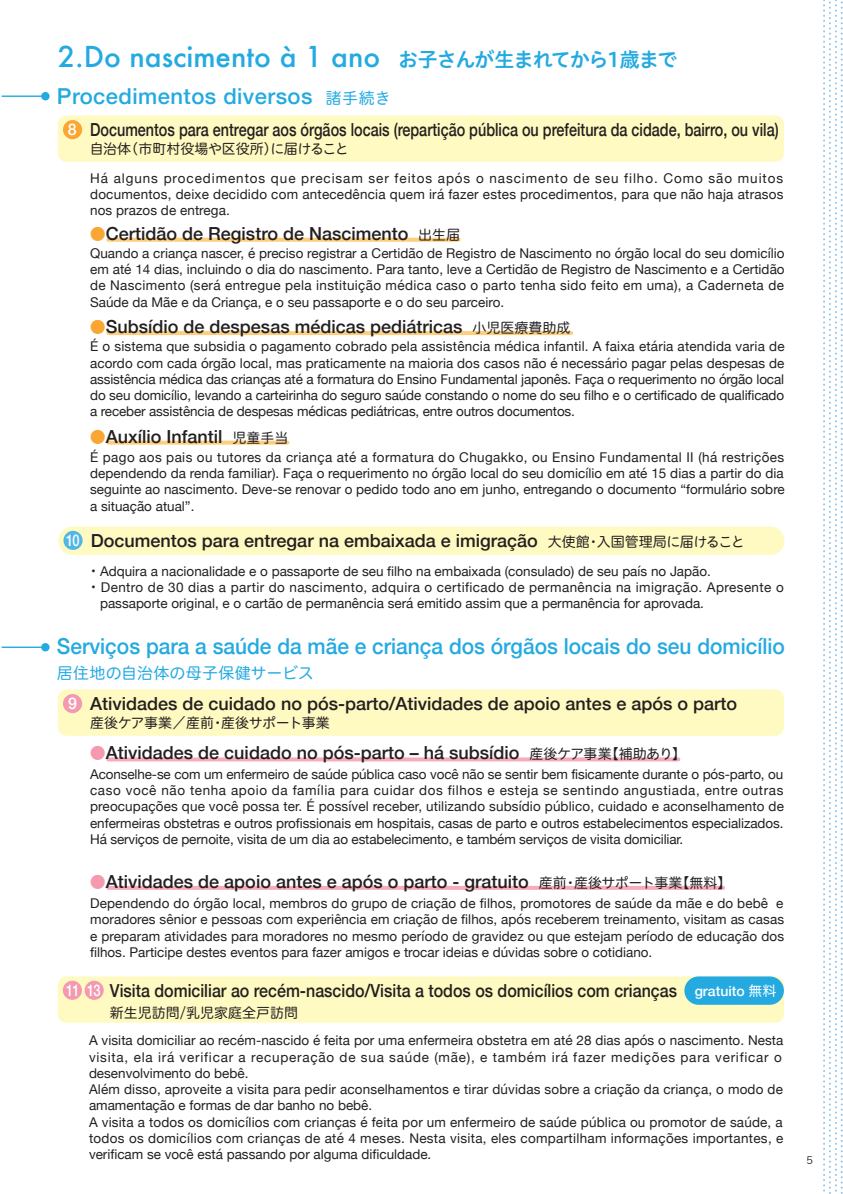
<style>
.page{position:relative;width:843px;height:1194px;background:#fff}
.page>*{position:absolute;margin:0;border:0;box-sizing:border-box;transform-origin:0 0}
.t1{font:500 28px "Futura";color:#24aae1}
.t2{font:500 22px "Helvetica Neue";color:#24aae1;scale:.95 1}
.t3{font:500 22px "Helvetica Neue";letter-spacing:.02em;color:#24aae1}
.t4{font:500 18px "Helvetica Neue";color:#231f20}
.t5{font:500 18px "Helvetica Neue";color:#231f20;scale:.8 1}
.t6{font:500 18px "Helvetica Neue";color:#231f20;scale:.89 1}
.t7{font:16px "Hiragino UD Sans R Std W4";letter-spacing:.005em;color:#24aae1}
.t8{font:500 16px "Helvetica Neue";color:#fff;scale:.8 1}
.t9{font:500 16px "Helvetica Neue";color:#fff}
.t10{font:14px "Hiragino UD Sans R Std W4";letter-spacing:-.025em;color:#231f20}
.t11{font:14px "Hiragino UD Sans R Std W4";letter-spacing:-.03em;color:#231f20}
.t12{font:14px "Hiragino UD Sans R Std W4";color:#231f20}
.t13{font:500 14px "Helvetica Neue";color:#fff}
.t14{font:13.4px/16.2px "Helvetica Neue";letter-spacing:.005em;color:#231f20;text-align:justify}
.t15{font:13.4px "Helvetica Neue";letter-spacing:.03em;color:#231f20}
.t16{font:10px "Hira Kaku Pro W3";color:#231f20}
.s1{font-family:"Hiragino UD Sans R Std W6";font-weight:400;font-size:20px}
.s2{font-family:"Hiragino UD Sans R Std W4";font-weight:400;font-size:16px}
.s3{font-family:"Hiragino UD Sans R Std W4";font-weight:400;font-size:16px;color:#faa633}
.s4{font-family:"Hiragino UD Sans R Std W4";font-weight:400;font-size:14px}
.s5{font-size:16px;color:#fff}
.s6{font-family:"Koz Go Pr 6 N"}
.s7{font-family:"Hiragino UD Sans R Std W4";font-weight:400;font-size:16px;color:#f499b0}
.s8{font-family:"Hiragino UD Sans R Std W4";font-weight:400}
</style>
<div class="page">
<div style="left:58px;top:976px;width:725px;height:47px;background:#fffac1;border-radius:9px"></div>
<svg style="left:108px;top:238px;width:350px;height:4px"></svg>
<hr style="left:108px;top:331px;width:463px;height:4px;background:#fece7a">
<svg style="left:108px;top:757px;width:570px;height:4px;background:#f7b5c2"></svg>
<hr style="left:108px;top:886px;width:615px;height:4px;background:#f7acbb">
<svg style="left:108px;top:441px;width:179px;height:4px"></svg>
<hr style="left:2px;top:96px;width:44px;height:1px;background:#24aae1">
<div style="left:41px;top:92px;width:9px;height:8px;background:#24aae1;border-radius:50%"></div>
<div style="left:63px;top:981px;width:19px;height:19px;background:#f499b0;border-radius:50%"></div>
<div style="left:85px;top:981px;width:19px;height:19px;background:#f499b0;border-radius:50%"></div>
<div style="left:58px;top:527px;width:726px;height:28px;background:#fffac1;border-radius:14px"></div>
<div style="left:63px;top:531px;width:20px;height:19px;background:#50b7e8;border-radius:50%"></div>
<div style="left:58px;top:116px;width:725px;height:46px;background:#fffac1;border-radius:9px"></div>
<div style="left:63px;top:120px;width:19px;height:19px;background:#faa633;border-radius:50%"></div>
<div style="left:58px;top:689px;width:725px;height:47px;background:#fffac1;border-radius:9px"></div>
<div style="left:63px;top:694px;width:19px;height:19px;background:#f499b0;border-radius:50%"></div>
<hr style="left:2px;top:647px;width:44px;height:1px;background:#24aae1">
<div style="left:41px;top:643px;width:9px;height:8px;background:#24aae1;border-radius:50%"></div>
<div style="left:684px;top:976px;width:99px;height:29px;background:#24aae1;border-radius:14px"></div>
<svg style="left:823px;top:0;width:20px;height:1194px"></svg>
<h1 class="t1" style="left:58px;top:37px;width:621px">2.Do nascimento à 1 ano <span class="s1">お子さんが生まれてから1歳まで</span></h1>
<h2 class="t3" style="left:57px;top:78px;width:335px">Procedimentos diversos <span class="s2">諸手続き</span></h2>
<h3 class="t5" style="left:90px;top:115px;width:862px">Documentos para entregar aos órgãos locais (repartição pública ou prefeitura da cidade, bairro, ou vila)</h3>
<p class="t10" style="left:90px;top:138px;width:260px">自治体（市町村役場や区役所）に届けること</p>
<p class="t9" style="left:68px;top:117px;width:10px">8</p>
<p class="t14" style="left:90px;top:170px;width:694px">Há alguns procedimentos que precisam ser feitos após o nascimento de seu filho. Como são muitos documentos, deixe decidido com antecedência quem irá fazer estes procedimentos, para que não haja atrasos nos prazos de entrega.</p>
<p class="t14" style="left:90px;top:246px;width:696px">Quando a criança nascer, é preciso registrar a Certidão de Registro de Nascimento no órgão local do seu domicílio em até 14 dias, incluindo o dia do nascimento. Para tanto, leve a Certidão de Registro de Nascimento e a Certidão de Nascimento (será entregue pela instituição médica caso o parto tenha sido feito em uma), a Caderneta de Saúde da Mãe e da Criança, e o seu passaporte e o do seu parceiro.</p>
<h3 class="t4" style="left:90px;top:219px;width:371px"><span class="s3">●</span>Certidão de Registro de Nascimento <span class="s4">出生届</span></h3>
<h3 class="t4" style="left:90px;top:312px;width:482px"><span class="s3">●</span>Subsídio de despesas médicas pediátricas <span class="s4">小児医療費助成</span></h3>
<p class="t14" style="left:90px;top:339px;width:696px">É o sistema que subsidia o pagamento cobrado pela assistência médica infantil. A faixa etária atendida varia de acordo com cada órgão local, mas praticamente na maioria dos casos não é necessário pagar pelas despesas de assistência médica das crianças até a formatura do Ensino Fundamental japonês. Faça o requerimento no órgão local do seu domicílio, levando a carteirinha do seguro saúde constando o nome do seu filho e o certificado de qualificado a receber assistência de despesas médicas pediátricas, entre outros documentos.</p>
<h3 class="t4" style="left:90px;top:422px;width:200px"><span class="s3">●</span>Auxílio Infantil <span class="s4">児童手当</span></h3>
<p class="t14" style="left:90px;top:450px;width:696px">É pago aos pais ou tutores da criança até a formatura do Chugakko, ou Ensino Fundamental II (há restrições dependendo da renda familiar). Faça o requerimento no órgão local do seu domicílio em até 15 dias a partir do dia seguinte ao nascimento. Deve-se renovar o pedido todo ano em junho, entregando o documento “formulário sobre a situação atual”.</p>
<h3 class="t4" style="left:66px;top:526px;width:680px"><span class="s5">10</span> Documentos para entregar na embaixada e imigração <span class="s4">大使館・入国管理局に届けること</span></h3>
<p class="t14" style="left:87px;top:564px;width:625px"><span class="s6">・</span> Adquira a nacionalidade e o passaporte de seu filho na embaixada (consulado) de seu país no Japão.</p>
<p class="t15" style="left:87px;top:578px;width:698px"><span class="s6">・</span> Dentro de 30 dias a partir do nascimento, adquira o certificado de permanência na imigração. Apresente o</p>
<p class="t14" style="left:100px;top:596px;width:605px">passaporte original, e o cartão de permanência será emitido assim que a permanência for aprovada.</p>
<h2 class="t2" style="left:57px;top:629px;width:767px">Serviços para a saúde da mãe e criança dos órgãos locais do seu domicílio</h2>
<p class="t7" style="left:57px;top:660px;width:258px">居住地の自治体の母子保健サービス</p>
<p class="t9" style="left:68px;top:691px;width:10px">9</p>
<h3 class="t4" style="left:90px;top:689px;width:648px">Atividades de cuidado no pós-parto/Atividades de apoio antes e após o parto</h3>
<p class="t11" style="left:90px;top:712px;width:241px">産後ケア事業／産前・産後サポート事業</p>
<h3 class="t4" style="left:90px;top:739px;width:597px"><span class="s7">●</span>Atividades de cuidado no pós-parto – há subsídio <span class="s4">産後ケア事業【補助あり】</span></h3>
<p class="t14" style="left:90px;top:767px;width:695px">Aconselhe-se com um enfermeiro de saúde pública caso você não se sentir bem fisicamente durante o pós-parto, ou caso você não tenha apoio da família para cuidar dos filhos e esteja se sentindo angustiada, entre outras preocupações que você possa ter. É possível receber, utilizando subsídio público, cuidado e aconselhamento de enfermeiras obstetras e outros profissionais em hospitais, casas de parto e outros estabelecimentos especializados.<br>Há serviços de pernoite, visita de um dia ao estabelecimento, e também serviços de visita domiciliar.</p>
<h3 class="t4" style="left:90px;top:867px;width:643px"><span class="s7">●</span>Atividades de apoio antes e após o parto - gratuito <span class="s4">産前・産後サポート事業【無料】</span></h3>
<p class="t14" style="left:90px;top:896px;width:695px">Dependendo do órgão local, membros do grupo de criação de filhos, promotores de saúde da mãe e do bebê e moradores sênior e pessoas com experiência em criação de filhos, após receberem treinamento, visitam as casas e preparam atividades para moradores no mesmo período de gravidez ou que estejam período de educação dos filhos. Participe destes eventos para fazer amigos e trocar ideias e dúvidas sobre o cotidiano.</p>
<p class="t8" style="left:66px;top:977px;width:45px">11 13</p>
<h3 class="t6" style="left:110px;top:976px;width:639px">Visita domiciliar ao recém-nascido/Visita a todos os domicílios com crianças</h3>
<p class="t12" style="left:110px;top:1002px;width:190px">新生児訪問/乳児家庭全戸訪問</p>
<p class="t13" style="left:694px;top:980px;width:83px">gratuito <span class="s8">無料</span></p>
<p class="t14" style="left:89px;top:1033px;width:696px;text-align:left">A visita domiciliar ao recém-nascido é feita por uma enfermeira obstetra em até 28 dias após o nascimento. Nesta visita, ela irá verificar a recuperação de sua saúde (mãe), e também irá fazer medições para verificar o desenvolvimento do bebê.<br>Além disso, aproveite a visita para pedir aconselhamentos e tirar dúvidas sobre a criação da criança, o modo de amamentação e formas de dar banho no bebê.<br>A visita a todos os domicílios com crianças é feita por um enfermeiro de saúde pública ou promotor de saúde, a todos os domicílios com crianças de até 4 meses. Nesta visita, eles compartilham informações importantes, e verificam se você está passando por alguma dificuldade.</p>
<p class="t16" style="left:806px;top:1151px;width:8px">5</p>
</div>
